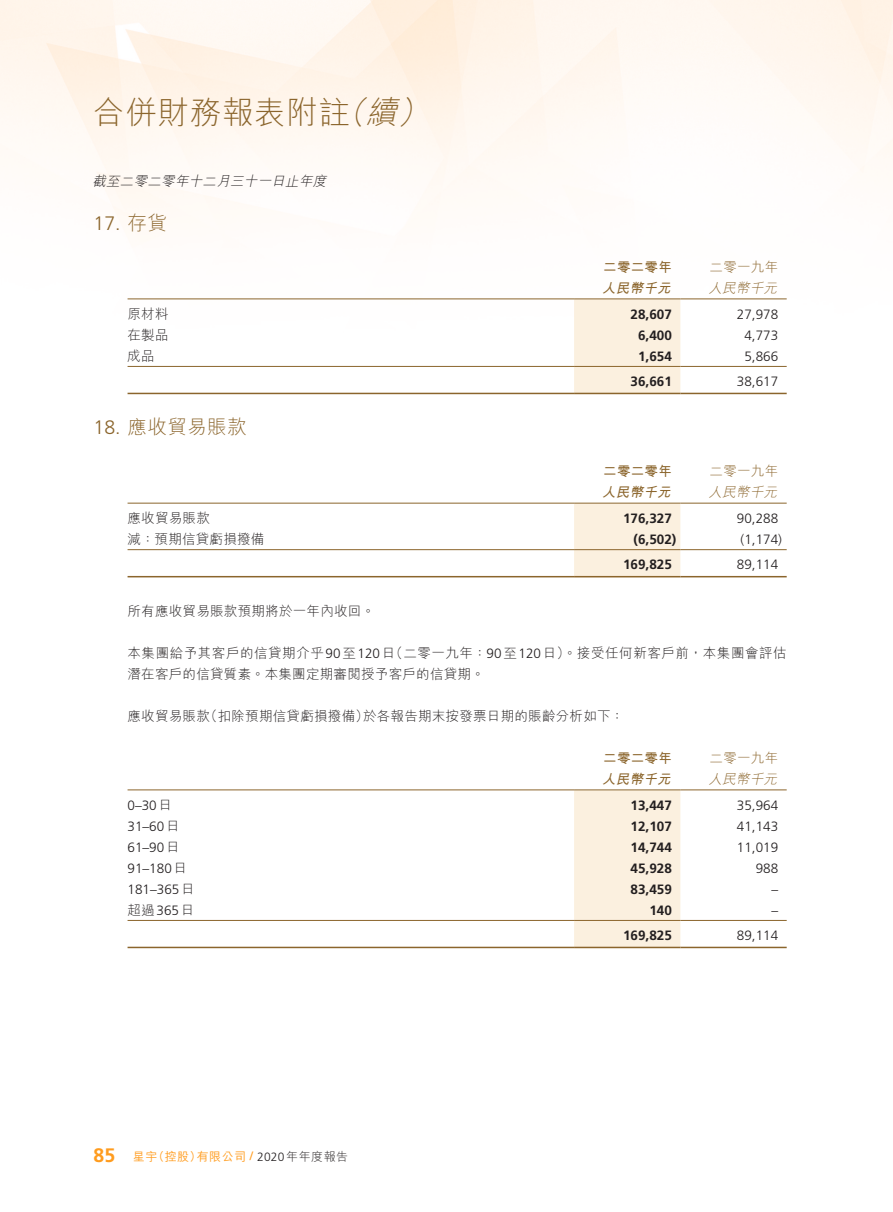
<style>
.page{position:relative;width:893px;height:1212px;background:#fff}
.page>*{position:absolute;margin:0;border:0;box-sizing:border-box;transform-origin:0 0}
.t1{font:300 31.5px "M Hei HK";letter-spacing:.02em;color:#8b652c}
.t2{font:italic 300 31.5px "M Hei HK";color:#8b652c}
._01_H1{font:300 19.5px "M Hei HK";letter-spacing:.02em;color:#8b652c}
._01_H1-2{font:300 19.5px "Frutiger LT Std";color:#8b652c}
.t3{font:700 19.5px "Frutiger LT Std";color:#ff9c1e}
._50_Table_txt{font:300 13.5px "Frutiger LT Std";color:#231f20}
._50_Table_txt-2{font:700 13.5px "Frutiger LT Std";color:#231f20}
._00_txt{font:300 13.5px/21px "M Hei HK";letter-spacing:.04em;color:#231f20}
._00_txt-2{font:300 13.5px "M Hei HK";letter-spacing:.02em;color:#231f20}
._50_Table_txt-3{font:300 13.5px "M Hei HK";letter-spacing:.02em;color:#231f20}
.t4{font:italic 300 13.5px "M Hei HK";color:#231f20}
._50_Table_txt-4{font:300 13.5px "M Hei HK";letter-spacing:.02em;color:#8b652c}
._50_Table_txt-5{font:700 13.5px "M Hei HK";letter-spacing:.02em;color:#8b652c}
._50_Table_txt-6{font:italic 300 13.5px "M Hei HK";color:#8b652c}
._50_Table_txt-7{font:italic 700 13.5px "M Hei HK";color:#8b652c}
.t5{font:300 12px "M Hei HK";letter-spacing:.04em;color:#231f20}
.t6{font:500 12px "M Hei HK";color:#ff9c1e}
.s1{font-family:"M Hei HK"}
.s2{font-family:"Frutiger LT Std"}
.s3{font-weight:500;color:#ff9c1e}
.s4{font-family:"Frutiger LT Std";font-weight:400;color:#ff9c1e}
</style>
<div class="page">
<div style="left:574px;top:299px;width:106px;height:94px;background:#fbf0df"></div>
<hr style="left:128px;top:298px;width:446px;height:1px;background:#8b652c">
<hr style="left:574px;top:298px;width:106px;height:1px;background:#8b652c">
<hr style="left:680px;top:298px;width:107px;height:1px;background:#8b652c">
<hr style="left:128px;top:366px;width:446px;height:1px;background:#8b652c">
<hr style="left:574px;top:366px;width:106px;height:1px;background:#8b652c">
<hr style="left:680px;top:366px;width:107px;height:1px;background:#8b652c">
<hr style="left:128px;top:393px;width:446px;height:1px;background:#8b652c">
<hr style="left:574px;top:393px;width:106px;height:1px;background:#8b652c">
<hr style="left:680px;top:393px;width:107px;height:1px;background:#8b652c">
<div style="left:574px;top:504px;width:106px;height:72px;background:#fbf0df"></div>
<hr style="left:128px;top:503px;width:446px;height:1px;background:#8b652c">
<hr style="left:574px;top:503px;width:106px;height:1px;background:#8b652c">
<hr style="left:680px;top:503px;width:107px;height:1px;background:#8b652c">
<hr style="left:128px;top:549px;width:446px;height:1px;background:#8b652c">
<hr style="left:574px;top:549px;width:106px;height:1px;background:#8b652c">
<hr style="left:680px;top:549px;width:107px;height:1px;background:#8b652c">
<hr style="left:128px;top:576px;width:446px;height:1px;background:#8b652c">
<hr style="left:574px;top:576px;width:106px;height:1px;background:#8b652c">
<hr style="left:680px;top:576px;width:107px;height:1px;background:#8b652c">
<div style="left:574px;top:790px;width:106px;height:157px;background:#fbf0df"></div>
<hr style="left:128px;top:789px;width:446px;height:1px;background:#8b652c">
<hr style="left:574px;top:789px;width:106px;height:1px;background:#8b652c">
<hr style="left:680px;top:789px;width:107px;height:1px;background:#8b652c">
<hr style="left:128px;top:920px;width:446px;height:1px;background:#8b652c">
<hr style="left:574px;top:920px;width:106px;height:1px;background:#8b652c">
<hr style="left:680px;top:920px;width:107px;height:1px;background:#8b652c">
<hr style="left:128px;top:947px;width:446px;height:1px;background:#8b652c">
<hr style="left:574px;top:947px;width:106px;height:1px;background:#8b652c">
<hr style="left:680px;top:947px;width:107px;height:1px;background:#8b652c">
<h1 class="t2" style="left:366px;top:96px;width:40px">續</h1>
<h1 class="t2" style="left:334px;top:96px;width:40px">（</h1>
<h1 class="t2" style="left:397px;top:96px;width:40px">(</h1>
<h1 class="t1" style="left:94px;top:96px;width:258px">合併財務報表附註</h1>
<p class="t4" style="left:92px;top:175px;width:238px">截至二零二零年十二月三十一日止年度</p>
<p class="_01_H1-2" style="left:94px;top:212px;width:75px">17. <span class="s1">存貨</span></p>
<p class="_50_Table_txt-5" style="left:603px;top:257px;width:70px">二零二零年</p>
<p class="_50_Table_txt-4" style="left:710px;top:260px;width:70px">二零一九年</p>
<p class="_50_Table_txt-7" style="left:602px;top:278px;width:74px">人民幣千元</p>
<p class="_50_Table_txt-6" style="left:708px;top:281px;width:73px">人民幣千元</p>
<p class="_50_Table_txt-3" style="left:128px;top:307px;width:43px">原材料</p>
<p class="_50_Table_txt-2" style="left:631px;top:306px;width:43px">28,607</p>
<p class="_50_Table_txt" style="left:737px;top:306px;width:43px">27,978</p>
<p class="_50_Table_txt-3" style="left:128px;top:328px;width:43px">在製品</p>
<p class="_50_Table_txt-2" style="left:638px;top:327px;width:35px">6,400</p>
<p class="_50_Table_txt" style="left:744px;top:327px;width:35px">4,773</p>
<p class="_50_Table_txt-3" style="left:128px;top:349px;width:29px">成品</p>
<p class="_50_Table_txt-2" style="left:638px;top:348px;width:35px">1,654</p>
<p class="_50_Table_txt" style="left:744px;top:348px;width:35px">5,866</p>
<p class="_50_Table_txt-2" style="left:631px;top:373px;width:43px">36,661</p>
<p class="_50_Table_txt" style="left:737px;top:374px;width:43px">38,617</p>
<p class="_01_H1" style="left:94px;top:417px;width:154px"><span class="s2">18.</span> 應收貿易賬款</p>
<p class="_50_Table_txt-5" style="left:603px;top:461px;width:70px">二零二零年</p>
<p class="_50_Table_txt-4" style="left:710px;top:464px;width:70px">二零一九年</p>
<p class="_50_Table_txt-7" style="left:602px;top:482px;width:74px">人民幣千元</p>
<p class="_50_Table_txt-6" style="left:708px;top:485px;width:73px">人民幣千元</p>
<p class="_50_Table_txt-3" style="left:128px;top:511px;width:84px">應收貿易賬款</p>
<p class="_50_Table_txt-2" style="left:623px;top:510px;width:50px">176,327</p>
<p class="_50_Table_txt" style="left:737px;top:510px;width:43px">90,288</p>
<p class="_50_Table_txt-3" style="left:128px;top:532px;width:138px">減：預期信貸虧損撥備</p>
<p class="_50_Table_txt-2" style="left:634px;top:531px;width:44px">)6,502(</p>
<p class="_50_Table_txt" style="left:741px;top:531px;width:43px">)1,174(</p>
<p class="_50_Table_txt-2" style="left:623px;top:557px;width:50px">169,825</p>
<p class="_50_Table_txt" style="left:737px;top:557px;width:43px">89,114</p>
<p class="_00_txt-2" style="left:128px;top:604px;width:249px">所有應收貿易賬款預期將於一年內收回。</p>
<p class="_00_txt" style="left:128px;top:642px;width:661px">本集團給予其客戶的信貸期介乎<span class="s2">90</span>至<span class="s2">120</span> （日 二零一九年：<span class="s2">90</span>至<span class="s2">120</span>日）。接受任何新客戶前，本集團會評估潛在客戶的信貸質素。本集團定期審閱授予客戶的信貸期。</p>
<p class="_00_txt-2" style="left:363px;top:709px;width:263px">於各報告期末按發票日期的賬齡分析如下：</p>
<p class="_00_txt-2" style="left:204px;top:709px;width:166px">（扣除預期信貸虧損撥備）</p>
<p class="_00_txt-2" style="left:128px;top:709px;width:84px">應收貿易賬款</p>
<p class="_50_Table_txt" style="left:128px;top:797px;width:46px">–0 30<span class="s1">日</span></p>
<p class="_50_Table_txt" style="left:128px;top:818px;width:53px">31–60<span class="s1">日</span></p>
<p class="_50_Table_txt" style="left:128px;top:839px;width:53px">61–90<span class="s1">日</span></p>
<p class="_50_Table_txt" style="left:128px;top:860px;width:61px">91–180<span class="s1">日</span></p>
<p class="_50_Table_txt" style="left:128px;top:881px;width:68px">181–365<span class="s1">日</span></p>
<p class="_50_Table_txt-3" style="left:128px;top:903px;width:68px">超過<span class="s2">365</span>日</p>
<h2 class="t3" style="left:94px;top:1143px;width:23px">85</h2>
<p class="t5" style="left:197px;top:1150px;width:153px"><span class="s3">有限公司</span> <span class="s4">/</span> <span class="s2">2020</span>年年度報告</p>
<p class="t6" style="left:153px;top:1147px;width:50px">（控股）</p>
<p class="t6" style="left:133px;top:1147px;width:26px">星宇</p>
<p class="_50_Table_txt-5" style="left:603px;top:748px;width:70px">二零二零年</p>
<p class="_50_Table_txt-4" style="left:710px;top:751px;width:70px">二零一九年</p>
<p class="_50_Table_txt-7" style="left:602px;top:769px;width:74px">人民幣千元</p>
<p class="_50_Table_txt-6" style="left:708px;top:772px;width:73px">人民幣千元</p>
<p class="_50_Table_txt-2" style="left:631px;top:797px;width:43px">13,447</p>
<p class="_50_Table_txt" style="left:737px;top:797px;width:43px">35,964</p>
<p class="_50_Table_txt-2" style="left:631px;top:818px;width:43px">12,107</p>
<p class="_50_Table_txt" style="left:737px;top:818px;width:43px">41,143</p>
<p class="_50_Table_txt-2" style="left:631px;top:839px;width:43px">14,744</p>
<p class="_50_Table_txt" style="left:737px;top:839px;width:43px">11,019</p>
<p class="_50_Table_txt-2" style="left:631px;top:860px;width:43px">45,928</p>
<p class="_50_Table_txt" style="left:756px;top:860px;width:24px">988</p>
<p class="_50_Table_txt-2" style="left:631px;top:881px;width:43px">83,459</p>
<p class="_50_Table_txt" style="left:771px;top:881px;width:8px">–</p>
<p class="_50_Table_txt-2" style="left:649px;top:902px;width:24px">140</p>
<p class="_50_Table_txt" style="left:771px;top:902px;width:8px">–</p>
<p class="_50_Table_txt-2" style="left:623px;top:927px;width:50px">169,825</p>
<p class="_50_Table_txt" style="left:737px;top:928px;width:43px">89,114</p>
</div>
